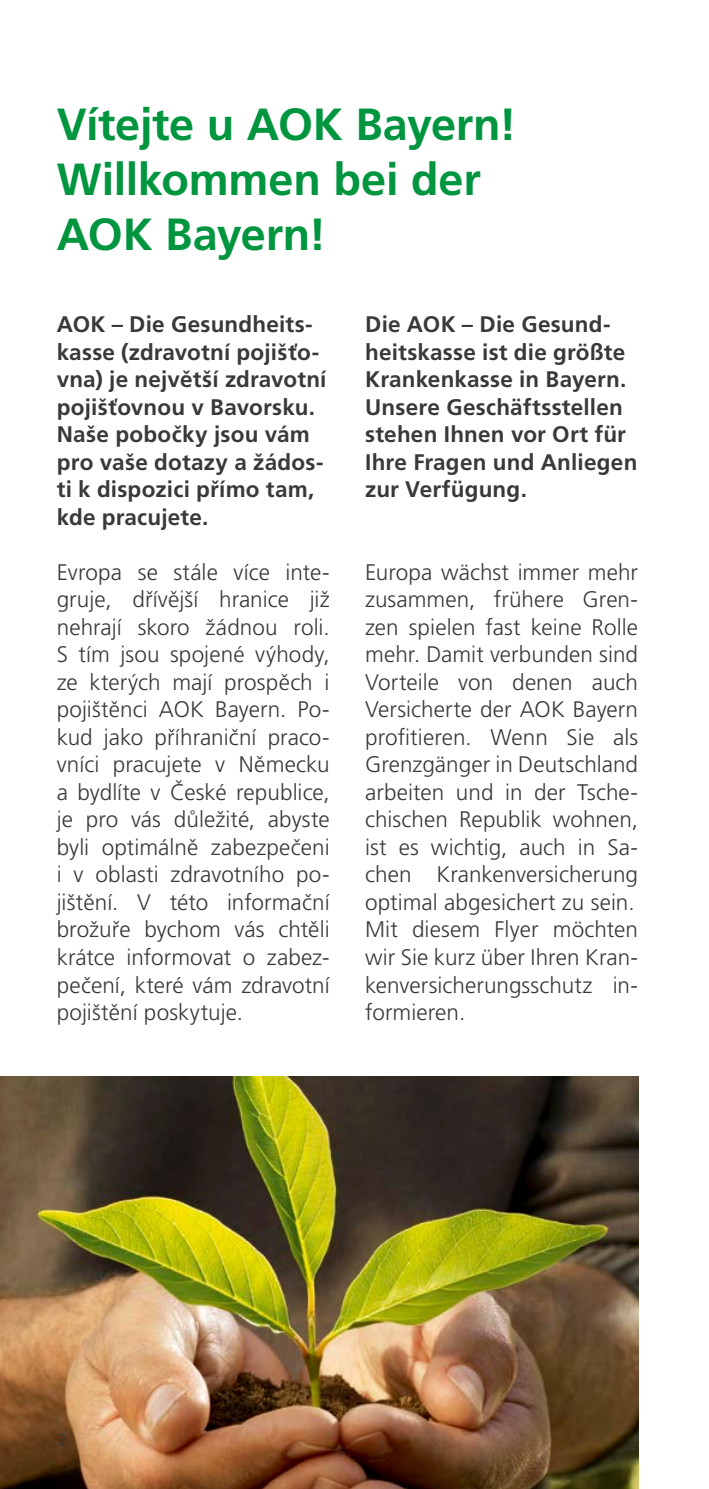
<style>
.page{position:relative;width:709px;height:1489px;background:#fff}
.page>*{position:absolute;margin:0;border:0;box-sizing:border-box;transform-origin:0 0}
.Überschrift{font:700 45px/55px "Frutiger LT Pro";letter-spacing:-.01em;color:#00953e}
.Fließtext{font:300 22.5px/27.5px "Frutiger LT Pro";letter-spacing:.005em;color:#393938;text-align:justify}
.Einleitung{font:700 22.5px/27.5px "Frutiger LT Pro";letter-spacing:.01em;color:#393938}
.Seitenzahle_links_he{font:300 17.5px "Frutiger LT Pro";color:#393938}
</style>
<div class="page">
<img style="left:0;top:1076px;width:638px;height:412px">
<p class="Überschrift" style="left:57px;top:97px;width:461px">Vítejte u AOK Bayern!</p>
<p class="Überschrift" style="left:57px;top:152px;width:426px">Willkommen bei der<br>AOK Bayern!</p>
<p class="Einleitung" style="left:57px;top:311px;width:271px">AOK – Die Gesundheits&shy;kasse (zdravotní pojišťo&shy;vna) je největší zdravotní pojišťovnou v Bavorsku.<br>Naše pobočky jsou vám pro vaše dotazy a žádos&shy;ti k dispozici přímo tam, kde pracujete.</p>
<p class="Fließtext" style="left:57px;top:558px;width:274px">Evropa se stále více inte&shy;gruje, dřívější hranice již nehrají skoro žádnou roli.<br>S tím jsou spojené výhody, ze kterých mají prospěch i pojištěnci AOK Bayern. Po&shy;kud jako příhraniční praco&shy;vníci pracujete v Německu a bydlíte v České republice, je pro vás důležité, abyste byli optimálně zabezpečeni i v oblasti zdravotního po&shy;jištění. V této informační brožuře bychom vás chtěli krátce informovat o zabez&shy;pečení, které vám zdravotní pojištění poskytuje.</p>
<p class="Einleitung" style="left:365px;top:311px;width:274px">Die AOK – Die Gesund&shy;heitskasse ist die größte<br>Krankenkasse in Bayern.<br>Unsere Geschäftsstellen stehen Ihnen vor Ort für<br>Ihre Fragen und Anliegen zur Verfügung.</p>
<p class="Fließtext" style="left:365px;top:558px;width:274px">Europa wächst immer mehr zusammen, frühere Gren&shy;zen spielen fast keine Rolle mehr. Damit verbunden sind Vorteile von denen auch Versicherte der AOK Bayern profitieren. Wenn Sie als Grenzgänger in Deutschland arbeiten und in der Tsche&shy;chischen Republik wohnen, ist es wichtig, auch in Sa&shy;chen Krankenversicherung optimal abgesichert zu sein.</p>
<p class="Fließtext" style="left:365px;top:916px;width:274px">Mit diesem Flyer möchten wir Sie kurz über Ihren Kran&shy;kenversicherungsschutz in&shy;formieren.</p>
<p class="Seitenzahle_links_he" style="left:57px;top:1429px;width:11px">2</p>
</div>
